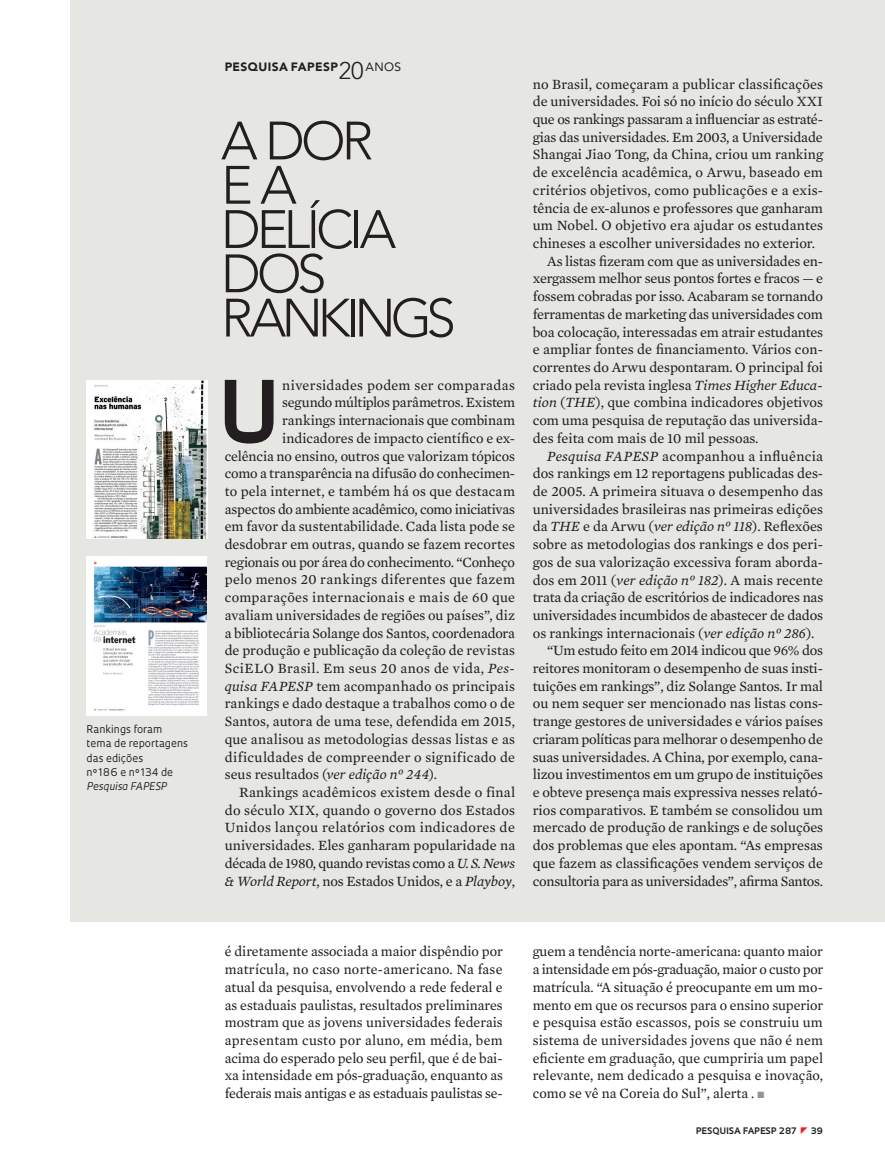
<style>
.page{position:relative;width:885px;height:1169px;background:#fff}
.page>*{position:absolute;margin:0;border:0;box-sizing:border-box;transform-origin:0 0}
.t1{font:700 83.55px "Oculum";color:#231f20}
.t2{font:300 53.4px/44.2px "Avenir";letter-spacing:-.08em;color:#231f20}
.t3{font:14.4px/17.7px "Mercury Text G2";letter-spacing:-.005em;color:#231f20;text-align:justify}
.t4{font:14.4px "Mercury Text G2";letter-spacing:.015em;color:#231f20}
.t5{font:14.4px "Mercury Text G2";letter-spacing:-.025em;color:#231f20}
.t6{font:14.4px "Mercury Text G2";letter-spacing:.025em;color:#231f20}
.t7{font:14.4px "Mercury Text G2";letter-spacing:.02em;color:#231f20}
.t8{font:14.4px "Mercury Text G2";letter-spacing:.03em;color:#231f20}
.t9{font:900 12px "Avenir";letter-spacing:.035em;color:#231f20}
.t10{font:10.35px/14.1px "Oculum";color:#231f20}
.t11{font:italic 10.35px "Oculum";color:#231f20}
.t12{font:700 8.7px "Oculum";letter-spacing:.015em;color:#231f20}
.s1{font-weight:300;font-size:24px}
.s2{font-weight:400}
.s3{font-style:italic}
.s4{color:#939598}
</style>
<div class="page">
<div style="left:71px;top:0;width:814px;height:921px;background:#e6e6e2"></div>
<img style="left:87px;top:556px;width:120px;height:159px">
<img style="left:87px;top:380px;width:120px;height:159px">
<p class="t10" style="left:87px;top:722px;width:103px">Rankings foram tema de reportagens das edições<br>nº 186 e nº 134 de</p>
<p class="t11" style="left:87px;top:779px;width:82px">Pesquisa FAPESP</p>
<p class="t9" style="left:225px;top:59px;width:178px">PESQUISA FAPESP<span class="s1">20</span> <span class="s2">ANOS</span></p>
<h2 class="t2" style="left:221px;top:119px;width:236px">A DOR<br>E A<br>DELÍCIA<br>DOS<br>RANKINGS</h2>
<h1 class="t1" style="left:217px;top:355px;width:64px">U</h1>
<p class="t6" style="left:282px;top:374px;width:234px">niversidades podem ser comparadas</p>
<p class="t3" style="left:282px;top:393px;width:234px">segundo múltiplos parâmetros. Existem</p>
<p class="t3" style="left:282px;top:411px;width:234px">rankings internacionais que combinam</p>
<p class="t3" style="left:282px;top:428px;width:234px">indicadores de impacto científico e ex-</p>
<p class="t3" style="left:225px;top:446px;width:292px">celência no ensino, outros que valorizam tópicos</p>
<p class="t3" style="left:225px;top:464px;width:292px">como a transparência na difusão do conhecimen-</p>
<p class="t4" style="left:225px;top:481px;width:292px">to pela internet, e também há os que destacam</p>
<p class="t5" style="left:225px;top:498px;width:292px">aspectos do ambiente acadêmico, como iniciativas</p>
<p class="t3" style="left:225px;top:517px;width:292px">em favor da sustentabilidade. Cada lista pode se</p>
<p class="t3" style="left:225px;top:534px;width:292px">desdobrar em outras, quando se fazem recortes</p>
<p class="t5" style="left:225px;top:551px;width:292px">regionais ou por área do conhecimento. “Conheço</p>
<p class="t7" style="left:225px;top:569px;width:292px">pelo menos 20 rankings diferentes que fazem</p>
<p class="t6" style="left:225px;top:587px;width:292px">comparações internacionais e mais de 60 que</p>
<p class="t3" style="left:225px;top:605px;width:292px">avaliam universidades de regiões ou países”, diz</p>
<p class="t3" style="left:225px;top:623px;width:292px">a bibliotecária Solange dos Santos, coordenadora</p>
<p class="t3" style="left:225px;top:641px;width:292px">de produção e publicação da coleção de revistas</p>
<p class="t8" style="left:225px;top:658px;width:292px">SciELO Brasil. Em seus 20 anos de vida, <span class="s3">Pes-</span></p>
<p class="t3" style="left:225px;top:676px;width:292px"><span class="s3">quisa FAPESP</span> tem acompanhado os principais</p>
<p class="t3" style="left:225px;top:694px;width:292px">rankings e dado destaque a trabalhos como o de</p>
<p class="t3" style="left:225px;top:711px;width:292px">Santos, autora de uma tese, defendida em 2015,</p>
<p class="t4" style="left:225px;top:728px;width:292px">que analisou as metodologias dessas listas e as</p>
<p class="t4" style="left:225px;top:746px;width:292px">dificuldades de compreender o significado de</p>
<p class="t3" style="left:225px;top:765px;width:214px">seus resultados (<span class="s3">ver edição nº 244</span>).</p>
<p class="t4" style="left:239px;top:782px;width:278px">Rankings acadêmicos existem desde o final</p>
<p class="t4" style="left:225px;top:799px;width:292px">do século XIX, quando o governo dos Estados</p>
<p class="t6" style="left:225px;top:817px;width:292px">Unidos lançou relatórios com indicadores de</p>
<p class="t3" style="left:225px;top:835px;width:292px">universidades. Eles ganharam popularidade na</p>
<p class="t5" style="left:225px;top:852px;width:292px">década de 1980, quando revistas como a <span class="s3">U. S. News</span></p>
<p class="t3" style="left:225px;top:871px;width:292px"><span class="s3">&amp; World Report</span>, nos Estados Unidos, e a <span class="s3">Playboy</span>,</p>
<p class="t3" style="left:533px;top:74px;width:292px">no Brasil, começaram a publicar classificações</p>
<p class="t3" style="left:533px;top:92px;width:292px">de universidades. Foi só no início do século XXI</p>
<p class="t3" style="left:533px;top:109px;width:292px">que os rankings passaram a influenciar as estraté-</p>
<p class="t3" style="left:533px;top:127px;width:292px">gias das universidades. Em 2003, a Universidade</p>
<p class="t3" style="left:533px;top:145px;width:292px">Shangai Jiao Tong, da China, criou um ranking</p>
<p class="t3" style="left:533px;top:163px;width:292px">de excelência acadêmica, o Arwu, baseado em</p>
<p class="t4" style="left:533px;top:180px;width:292px">critérios objetivos, como publicações e a exis-</p>
<p class="t3" style="left:533px;top:198px;width:292px">tência de ex-alunos e professores que ganharam</p>
<p class="t3" style="left:533px;top:216px;width:292px">um Nobel. O objetivo era ajudar os estudantes</p>
<p class="t3" style="left:533px;top:233px;width:284px">chineses a escolher universidades no exterior.</p>
<p class="t3" style="left:547px;top:251px;width:277px">As listas fizeram com que as universidades en-</p>
<p class="t3" style="left:533px;top:269px;width:292px">xergassem melhor seus pontos fortes e fracos — e</p>
<p class="t3" style="left:533px;top:287px;width:292px">fossem cobradas por isso. Acabaram se tornando</p>
<p class="t3" style="left:533px;top:304px;width:292px">ferramentas de marketing das universidades com</p>
<p class="t3" style="left:533px;top:322px;width:292px">boa colocação, interessadas em atrair estudantes</p>
<p class="t3" style="left:533px;top:340px;width:292px">e ampliar fontes de financiamento. Vários con-</p>
<p class="t3" style="left:533px;top:357px;width:292px">correntes do Arwu despontaram. O principal foi</p>
<p class="t3" style="left:533px;top:375px;width:292px">criado pela revista inglesa <span class="s3">Times Higher Educa-</span></p>
<p class="t3" style="left:533px;top:393px;width:292px"><span class="s3">tion</span> (<span class="s3">THE</span>), que combina indicadores objetivos</p>
<p class="t3" style="left:533px;top:411px;width:292px">com uma pesquisa de reputação das universida-</p>
<p class="t3" style="left:533px;top:428px;width:227px">des feita com mais de 10 mil pessoas.</p>
<p class="t4" style="left:547px;top:445px;width:277px"><span class="s3">Pesquisa FAPESP</span> acompanhou a influência</p>
<p class="t3" style="left:533px;top:464px;width:292px">dos rankings em 12 reportagens publicadas des-</p>
<p class="t3" style="left:533px;top:481px;width:292px">de 2005. A primeira situava o desempenho das</p>
<p class="t3" style="left:533px;top:499px;width:292px">universidades brasileiras nas primeiras edições</p>
<p class="t3" style="left:533px;top:517px;width:292px">da <span class="s3">THE</span> e da Arwu (<span class="s3">ver edição nº 118</span>). Reflexões</p>
<p class="t3" style="left:533px;top:534px;width:292px">sobre as metodologias dos rankings e dos peri-</p>
<p class="t3" style="left:533px;top:552px;width:292px">gos de sua valorização excessiva foram aborda-</p>
<p class="t3" style="left:533px;top:570px;width:292px">dos em 2011 (<span class="s3">ver edição nº 182</span>). A mais recente</p>
<p class="t3" style="left:533px;top:588px;width:292px">trata da criação de escritórios de indicadores nas</p>
<p class="t3" style="left:533px;top:605px;width:292px">universidades incumbidos de abastecer de dados</p>
<p class="t3" style="left:533px;top:623px;width:283px">os rankings internacionais (<span class="s3">ver edição nº 286</span>).</p>
<p class="t3" style="left:547px;top:641px;width:277px">“Um estudo feito em 2014 indicou que 96% dos</p>
<p class="t3" style="left:533px;top:658px;width:292px">reitores monitoram o desempenho de suas insti-</p>
<p class="t3" style="left:533px;top:676px;width:292px">tuições em rankings”, diz Solange Santos. Ir mal</p>
<p class="t3" style="left:533px;top:694px;width:292px">ou nem sequer ser mencionado nas listas cons-</p>
<p class="t3" style="left:533px;top:711px;width:292px">trange gestores de universidades e vários países</p>
<p class="t5" style="left:533px;top:728px;width:292px">criaram políticas para melhorar o desempenho de</p>
<p class="t3" style="left:533px;top:747px;width:292px">suas universidades. A China, por exemplo, cana-</p>
<p class="t3" style="left:533px;top:765px;width:292px">lizou investimentos em um grupo de instituições</p>
<p class="t3" style="left:533px;top:782px;width:292px">e obteve presença mais expressiva nesses relató-</p>
<p class="t3" style="left:533px;top:800px;width:292px">rios comparativos. E também se consolidou um</p>
<p class="t3" style="left:533px;top:818px;width:292px">mercado de produção de rankings e de soluções</p>
<p class="t3" style="left:533px;top:835px;width:292px">dos problemas que eles apontam. “As empresas</p>
<p class="t3" style="left:533px;top:853px;width:292px">que fazem as classificações vendem serviços de</p>
<p class="t3" style="left:533px;top:871px;width:292px">consultoria para as universidades”, afirma Santos.</p>
<p class="t3" style="left:225px;top:942px;width:280px">é diretamente associada a maior dispêndio por matrícula, no caso norte-americano. Na fase atual da pesquisa, envolvendo a rede federal e as estaduais paulistas, resultados preliminares mostram que as jovens universidades federais apresentam custo por aluno, em média, bem acima do esperado pelo seu perfil, que é de bai&shy;xa intensidade em pós-graduação, enquanto as federais mais antigas e as estaduais paulistas se-</p>
<p class="t3" style="left:533px;top:942px;width:292px">guem a tendência norte-americana: quanto maior a intensidade em pós-graduação, maior o custo por matrícula. “A situação é preocupante em um mo&shy;mento em que os recursos para o ensino superior e pesquisa estão escassos, pois se construiu um sistema de universidades jovens que não é nem eficiente em graduação, que cumpriria um papel relevante, nem dedicado a pesquisa e inovação, como se vê na Coreia do Sul”, alerta . <span class="s4">■</span></p>
<p class="t12" style="left:696px;top:1124px;width:102px">PESQUISA FAPESP 287</p>
<p class="t12" style="left:811px;top:1124px;width:14px">39</p>
</div>
